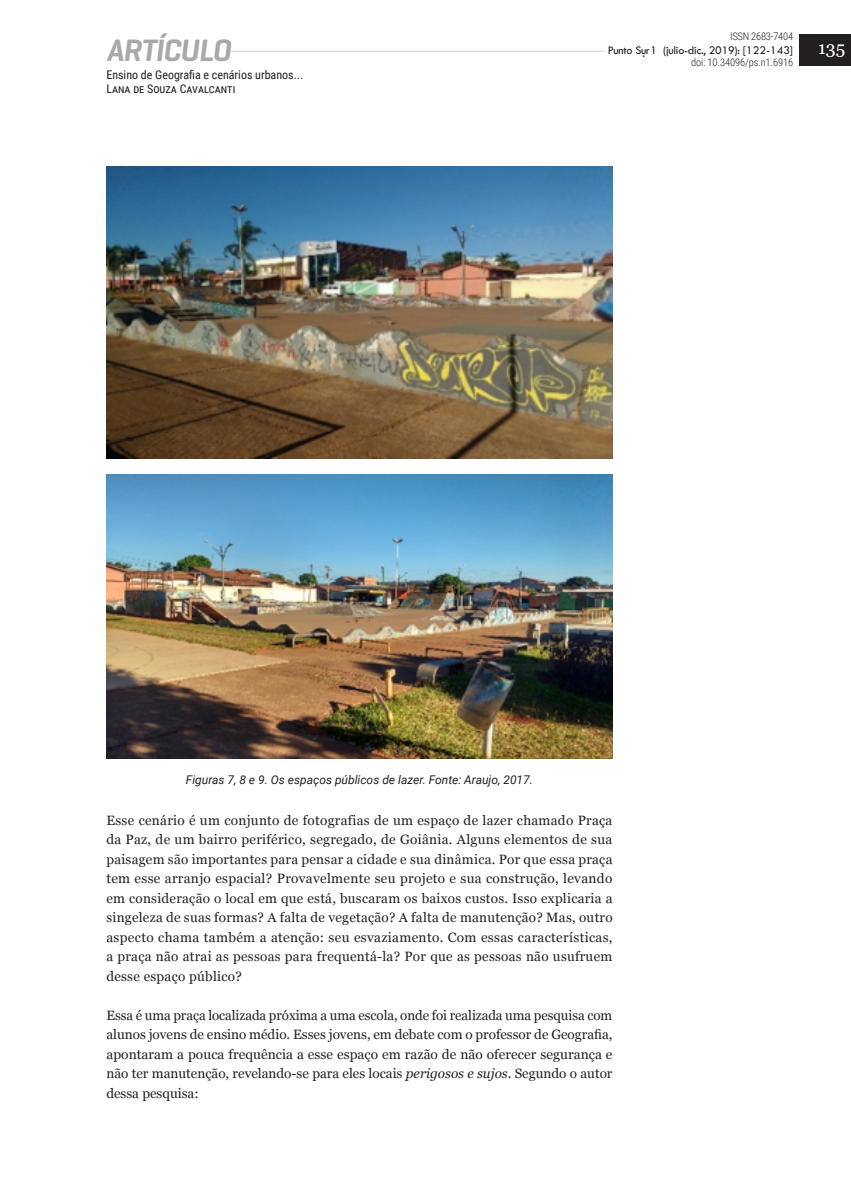
<style>
.page{position:relative;width:851px;height:1191px;background:#fff}
.page>*{position:absolute;margin:0;border:0;box-sizing:border-box;transform-origin:0 0}
.t1{font:italic 600 31.5px "Geogrotesque";letter-spacing:-.03em;color:#a8a9ad}
.t2{font:18px "Georgia";color:#fff}
.art-texto-principal{font:13.5px/19.5px "Georgia";letter-spacing:.01em;color:#231f20;text-align:justify}
.t3{font:12px/14.4px "Roboto Condensed";color:#231f20}
.imagen-epigrafe{font:italic 12px "Roboto";color:#231f20}
.t4{font:12px "Tw Cen";letter-spacing:-.02em;color:#231f20}
.t5{font:300 10.5px "Roboto Condensed";letter-spacing:-.01em;color:#231f20}
.s1{font-style:italic}
</style>
<div class="page">
<hr style="left:106px;top:51px;width:546px;height:1px;background:#d1d2d4">
<div style="left:799px;top:35px;width:51px;height:31px;background:#231f20"></div>
<div style="left:604px;top:43px;width:38px;height:15px;background:#fff"></div>
<hr style="left:642px;top:46px;width:3px;height:15px;background:#fff">
<div style="left:645px;top:43px;width:148px;height:15px;background:#fff"></div>
<div style="left:106px;top:35px;width:125px;height:26px;background:#fff"></div>
<img style="left:107px;top:166px;width:505px;height:292px">
<img style="left:107px;top:474px;width:505px;height:284px">
<h1 class="t1" style="left:106px;top:31px;width:126px">ARTÍCULO</h1>
<p class="t3" style="left:106px;top:67px;width:198px">Ensino de Geografia e cenários urbanos...<br>Lana de Souza Cavalcanti</p>
<p class="t5" style="left:730px;top:29px;width:65px">ISSN 2683-7404</p>
<p class="t4" style="left:607px;top:43px;width:187px">Punto Su.r1 (julio-dic., 2019): [122-143]</p>
<p class="t5" style="left:691px;top:55px;width:103px">doi: 10.34096/ps.n1.6916</p>
<h2 class="t2" style="left:818px;top:35px;width:29px">135</h2>
<p class="imagen-epigrafe" style="left:186px;top:771px;width:348px">Figuras 7, 8 e 9. Os espaços públicos de lazer. Fonte: Araujo, 2017.</p>
<p class="art-texto-principal" style="left:106px;top:810px;width:507px">Esse cenário é um conjunto de fotografias de um espaço de lazer chamado Praça da Paz, de um bairro periférico, segregado, de Goiânia. Alguns elementos de sua paisagem são importantes para pensar a cidade e sua dinâmica. Por que essa praça tem esse arranjo espacial? Provavelmente seu projeto e sua construção, levando em consideração o local em que está, buscaram os baixos custos. Isso explicaria a singeleza de suas formas? A falta de vegetação? A falta de manutenção? Mas, outro aspecto chama também a atenção: seu esvaziamento. Com essas características, a praça não atrai as pessoas para frequentá-la? Por que as pessoas não usufruem desse espaço público?</p>
<p class="art-texto-principal" style="left:106px;top:1005px;width:507px">Essa é uma praça localizada próxima a uma escola, onde foi realizada uma pesquisa com alunos jovens de ensino médio. Esses jovens, em debate com o professor de Geografia, apontaram a pouca frequência a esse espaço em razão de não oferecer segurança e não ter manutenção, revelando-se para eles locais <span class="s1">perigosos e sujos</span>. Segundo o autor dessa pesquisa:</p>
</div>
